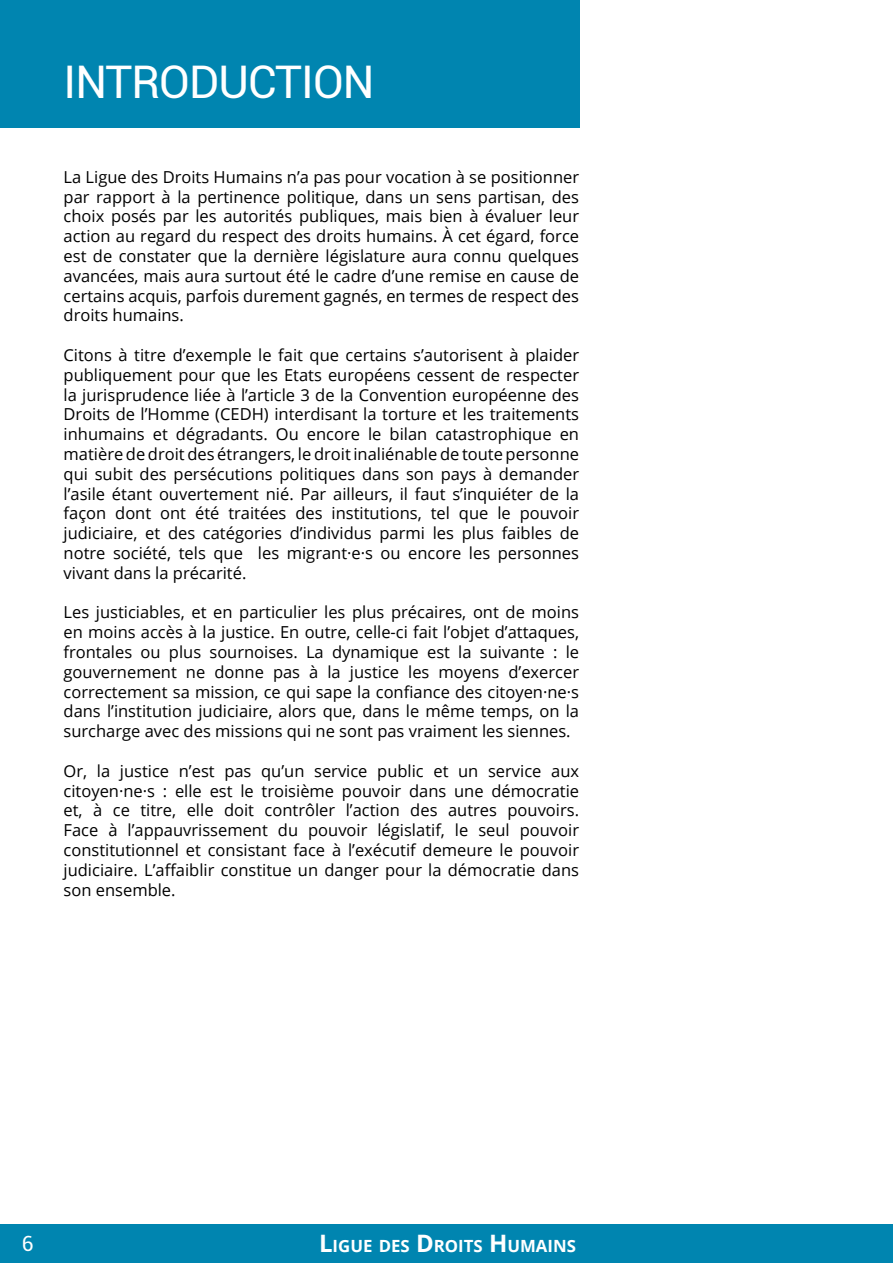
<style>
.page{position:relative;width:893px;height:1263px;background:#fff}
.page>*{position:absolute;margin:0;border:0;box-sizing:border-box;transform-origin:0 0}
.t1{font:45px "Roboto";letter-spacing:-.02em;color:#fff}
.t2{font:21px "Roboto";color:#fff}
.t3{font:700 16.8px "Open Sans";color:#fff}
.t4{font:16.5px/19.8px "Open Sans";color:#000;text-align:justify}
.s1{font-size:24px}
</style>
<div class="page">
<div style="left:0;top:1224px;width:893px;height:39px;background:#0085b0"></div>
<div style="left:0;top:0;width:579px;height:128px;background:#0085b0"></div>
<h1 class="t1" style="left:64px;top:50px;width:312px">INTRODUCTION</h1>
<p class="t4" style="left:64px;top:166px;width:517px">La Ligue des Droits Humains n’a pas pour vocation à se positionner par rapport à la pertinence politique, dans un sens partisan, des choix posés par les autorités publiques, mais bien à évaluer leur action au regard du respect des droits humains. À cet égard, force est de constater que la dernière législature aura connu quelques avancées, mais aura surtout été le cadre d’une remise en cause de certains acquis, parfois durement gagnés, en termes de respect des droits humains.</p>
<p class="t4" style="left:64px;top:345px;width:517px">Citons à titre d’exemple le fait que certains s’autorisent à plaider publiquement pour que les Etats européens cessent de respecter la jurisprudence liée à l’article 3 de la Convention européenne des Droits de l’Homme (CEDH) interdisant la torture et les traitements inhumains et dégradants. Ou encore le bilan catastrophique en matière de droit des étrangers, le droit inaliénable de toute personne qui subit des persécutions politiques dans son pays à demander l’asile étant ouvertement nié. Par ailleurs, il faut s’inquiéter de la façon dont ont été traitées des institutions, tel que le pouvoir judiciaire, et des catégories d’individus parmi les plus faibles de notre société, tels que les migrant·e·s ou encore les personnes vivant dans la précarité.</p>
<p class="t4" style="left:64px;top:602px;width:517px">Les justiciables, et en particulier les plus précaires, ont de moins en moins accès à la justice. En outre, celle-ci fait l’objet d’attaques, frontales ou plus sournoises. La dynamique est la suivante : le gouvernement ne donne pas à la justice les moyens d’exercer correctement sa mission, ce qui sape la confiance des citoyen·ne·s dans l’institution judiciaire, alors que, dans le même temps, on la surcharge avec des missions qui ne sont pas vraiment les siennes.</p>
<p class="t4" style="left:64px;top:760px;width:517px">Or, la justice n’est pas qu’un service public et un service aux citoyen·ne·s : elle est le troisième pouvoir dans une démocratie et, à ce titre, elle doit contrôler l’action des autres pouvoirs.<br>Face à l’appauvrissement du pouvoir législatif, le seul pouvoir constitutionnel et consistant face à l’exécutif demeure le pouvoir judiciaire. L’affaiblir constitue un danger pour la démocratie dans son ensemble.</p>
<p class="t2" style="left:22px;top:1229px;width:13px">6</p>
<p class="t3" style="left:319px;top:1234px;width:258px"><span class="s1">L</span>IGUE DES <span class="s1">D</span>ROITS <span class="s1">H</span>UMAINS</p>
</div>
